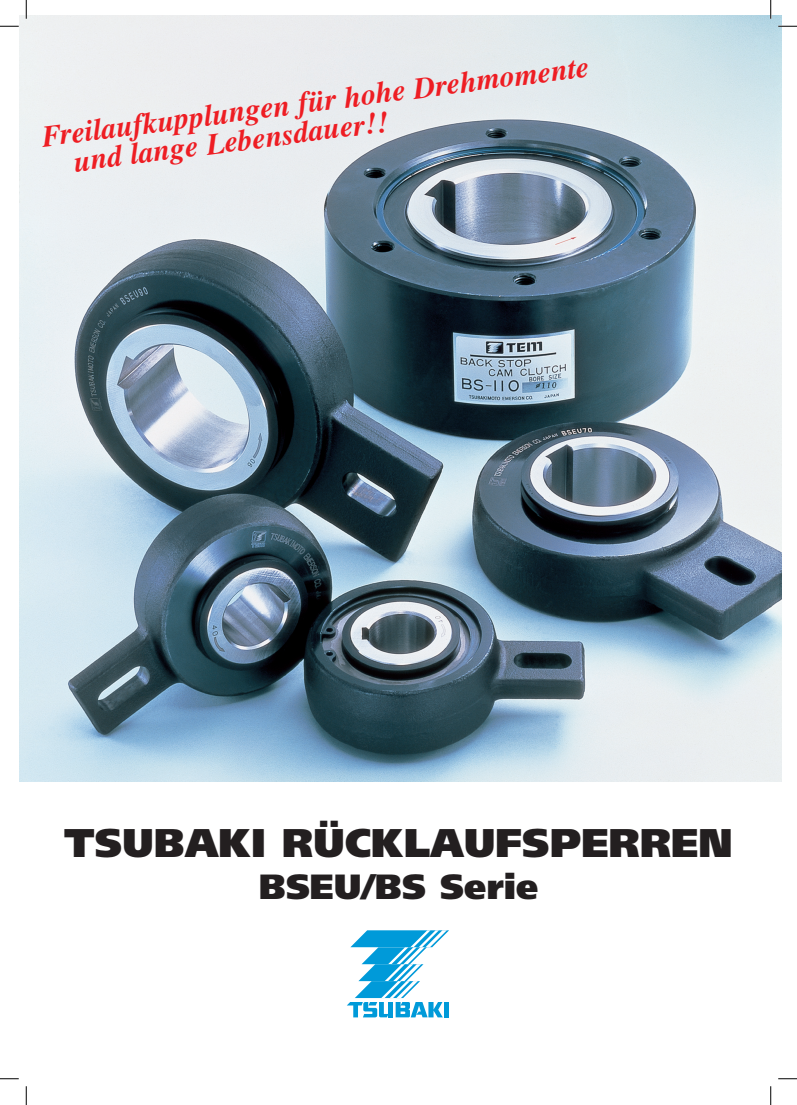
<style>
.page{position:relative;width:797px;height:1105px;background:#fff}
.page>*{position:absolute;margin:0;border:0;box-sizing:border-box;transform-origin:0 0}
.t1{font:900 40px "Frutiger";color:#231f20}
.t2{font:900 35px "Frutiger";color:#231f20}
.t3{font:italic 700 30px/29.2px "Times";color:#ee1d23}
</style>
<div class="page">
<svg style="left:347px;top:930px;width:102px;height:88px"></svg>
<div style="left:444px;top:1002px;width:5px;height:15px;background:#009ad9"></div>
<img style="left:19px;top:16px;width:762px;height:765px">
<svg style="left:0;top:25px;width:19px;height:2px"></svg>
<svg style="left:778px;top:25px;width:19px;height:2px"></svg>
<svg style="left:0;top:1078px;width:19px;height:1px"></svg>
<svg style="left:778px;top:1078px;width:19px;height:1px"></svg>
<svg style="left:25px;top:0;width:2px;height:19px"></svg>
<svg style="left:25px;top:1086px;width:2px;height:19px"></svg>
<svg style="left:770px;top:0;width:1px;height:19px"></svg>
<svg style="left:770px;top:1086px;width:1px;height:19px"></svg>
<p class="t3" style="left:69px;top:116px;width:524px;text-indent:-29px;rotate:-7deg">Freilaufkupplungen für hohe Drehmomente und lange Lebensdauer!!</p>
<h1 class="t1" style="left:64px;top:818px;width:670px">TSUBAKI RÜCKLAUFSPERREN</h1>
<p class="t2" style="left:259px;top:865px;width:281px">BSEU/BS Serie</p>
</div>
